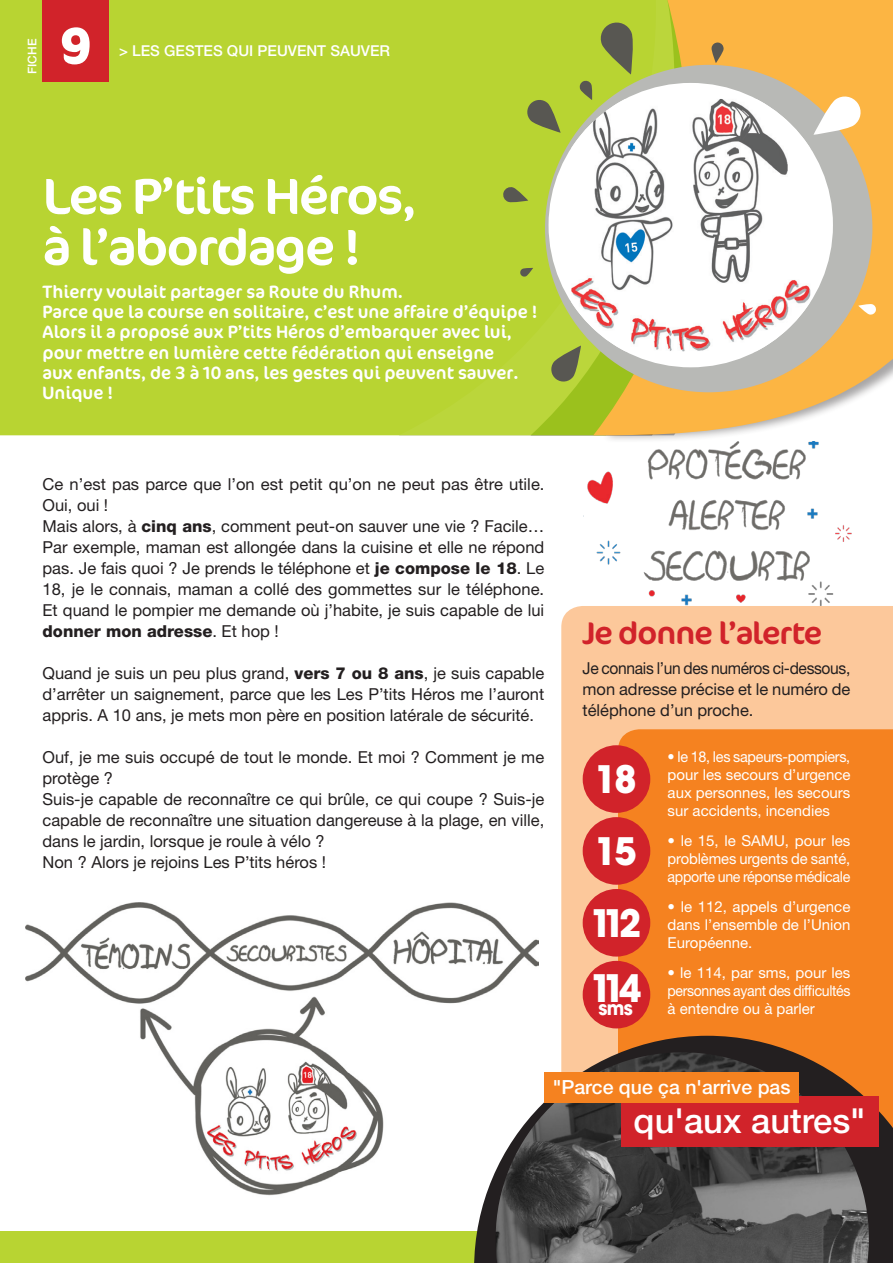
<style>
.page{position:relative;width:893px;height:1263px;background:#fff}
.page>*{position:absolute;margin:0;border:0;box-sizing:border-box;transform-origin:0 0}
.t1{font:700 51.3px "Cocon";color:#fff}
.Titres{font:51px/51px "Cocon";letter-spacing:-.03em;color:#fff;scale:1.05 1}
.Sous-titres{font:700 37.65px "ITC Avant Garde Std";letter-spacing:-.175em;color:#fff;scale:.95 1}
.t2{font:500 34.5px "Helvetica Neue LT Std";color:#fff}
.Sous-titres-2{font:31.5px "Cocon";letter-spacing:-.03em;color:#d1232a;scale:1.05 1}
.t3{font:500 19.5px "Helvetica Neue LT Std";color:#fff}
.Sous-titres-3{font:700 19.05px "ITC Avant Garde Std";color:#fff;scale:.95 1}
.Titres-2{font:18px/20.2px "Cocon";color:#fff}
.t4{font:16.5px/21px "Helvetica Neue LT Std";color:#231f20;text-align:justify}
.t5{font:16.5px/21px "Helvetica Neue LT Std";color:#231f20;text-align:justify;scale:.95 1}
.t6{font:15px/18px "Helvetica Neue LT Std";color:#fff;text-align:justify}
.t7{font:15px/18px "Helvetica Neue LT Std";color:#fff;text-align:justify;scale:.96 1}
.t8{font:500 15px "Helvetica Neue LT Std";color:#fff}
.t9{font:500 12px "Helvetica Neue LT Std";color:#fff}
.s1{font-weight:800}
</style>
<div class="page">
<div style="left:0;top:1231px;width:893px;height:32px;background:#b8d432"></div>
<div style="left:0;top:0;width:399px;height:435px;background:#b8d432"></div>
<svg style="left:399px;top:0;width:132px;height:435px;background:#b8d432"></svg>
<svg style="left:531px;top:0;width:62px;height:435px;background:#b4d131"></svg>
<img style="left:587px;top:443px;width:265px;height:163px">
<img style="left:25px;top:903px;width:514px;height:293px">
<div style="left:561px;top:606px;width:332px;height:430px;background:#fcc89b"></div>
<div style="left:618px;top:729px;width:275px;height:307px;background:#f58220"></div>
<svg style="left:593px;top:0;width:300px;height:437px;background:#efbf56"></svg>
<div style="left:43px;top:0;width:66px;height:81px;background:#d1232a"></div>
<div style="left:583px;top:745px;width:67px;height:68px;background:#d1232a;border-radius:50%"></div>
<div style="left:583px;top:817px;width:67px;height:68px;background:#d1232a;border-radius:50%"></div>
<div style="left:583px;top:889px;width:67px;height:67px;background:#d1232a;border-radius:50%"></div>
<div style="left:583px;top:961px;width:67px;height:67px;background:#d1232a;border-radius:50%"></div>
<svg style="left:474px;top:1036px;width:419px;height:227px"></svg>
<div style="left:545px;top:65px;width:327px;height:327px;background:#b8b9b6;border-radius:50%"></div>
<img style="left:496px;top:1052px;width:373px;height:211px">
<div style="left:621px;top:1096px;width:257px;height:50px;background:#d1232a"></div>
<div style="left:544px;top:1071px;width:255px;height:31px;background:#f58220"></div>
<div style="left:549px;top:83px;width:284px;height:284px;background:#fff;border-radius:50%"></div>
<img style="left:571px;top:99px;width:239px;height:252px">
<svg style="left:599px;top:20px;width:36px;height:55px;background:#828e43"></svg>
<svg style="left:526px;top:99px;width:35px;height:34px"></svg>
<svg style="left:502px;top:186px;width:26px;height:17px"></svg>
<svg style="left:711px;top:42px;width:13px;height:21px"></svg>
<svg style="left:579px;top:80px;width:14px;height:20px"></svg>
<svg style="left:550px;top:345px;width:31px;height:38px"></svg>
<svg style="left:813px;top:94px;width:50px;height:41px"></svg>
<svg style="left:858px;top:303px;width:19px;height:12px"></svg>
<svg style="left:520px;top:268px;width:13px;height:9px"></svg>
<p class="t9" style="left:25px;top:74px;width:37px;rotate:-90deg">FICHE</p>
<p class="t1" style="left:60px;top:15px;width:33px">9</p>
<p class="t8" style="left:119px;top:41px;width:273px">&gt; LES GESTES QUI PEUVENT SAUVER</p>
<p class="Titres" style="left:43px;top:172px;width:358px">Les P’tits Héros, à l’abordage !</p>
<p class="Titres-2" style="left:43px;top:282px;width:497px">Thierry voulait partager sa Route du Rhum.<br>Parce que la course en solitaire, c’est une affaire d’équipe !<br>Alors il a proposé aux P’tits Héros d’embarquer avec lui, pour mettre en lumière cette fédération qui enseigne<br>aux enfants, de 3 à 10 ans, les gestes qui peuvent sauver.<br>Unique !</p>
<p class="t4" style="left:43px;top:474px;width:504px">Ce n’est pas parce que l’on est petit qu’on ne peut pas être utile.<br>Oui, oui !</p>
<p class="t4" style="left:43px;top:516px;width:503px">Mais alors, à <span class="s1">cinq ans</span>, comment peut-on sauver une vie ? Facile… Par exemple, maman est allongée dans la cuisine et elle ne répond pas. Je fais quoi ? Je prends le téléphone et <span class="s1">je compose le 18</span>. Le 18, je le connais, maman a collé des gommettes sur le téléphone.<br>Et quand le pompier me demande où j’habite, je suis capable de lui <span class="s1">donner mon adresse</span>. Et hop !</p>
<p class="t4" style="left:43px;top:663px;width:503px">Quand je suis un peu plus grand, <span class="s1">vers 7 ou 8 ans</span>, je suis capable d’arrêter un saignement, parce que les Les P’tits Héros me l’auront appris. A 10 ans, je mets mon père en position latérale de sécurité.</p>
<p class="t4" style="left:43px;top:747px;width:503px">Ouf, je me suis occupé de tout le monde. Et moi ? Comment je me protège ?</p>
<p class="t4" style="left:43px;top:789px;width:503px">Suis-je capable de reconnaître ce qui brûle, ce qui coupe ? Suis-je capable de reconnaître une situation dangereuse à la plage, en ville, dans le jardin, lorsque je roule à vélo ?</p>
<p class="t4" style="left:43px;top:852px;width:285px">Non ? Alors je rejoins Les P’tits héros !</p>
<p class="Sous-titres-2" style="left:583px;top:615px;width:230px">Je donne l’alerte</p>
<p class="t5" style="left:583px;top:657px;width:284px">Je connais l’un des numéros ci-dessous, mon adresse précise et le numéro de téléphone d’un proche.</p>
<p class="Sous-titres" style="left:595px;top:755px;width:45px">18</p>
<p class="Sous-titres" style="left:595px;top:826px;width:45px">15</p>
<p class="Sous-titres" style="left:590px;top:898px;width:55px">112</p>
<p class="Sous-titres" style="left:590px;top:964px;width:55px">114</p>
<p class="Sous-titres-3" style="left:598px;top:995px;width:38px">sms</p>
<p class="t7" style="left:668px;top:747px;width:192px">• le 18, les sapeurs-pompiers, pour les secours d’urgence aux personnes, les secours sur accidents, incendies</p>
<p class="t6" style="left:668px;top:831px;width:184px">• le 15, le SAMU, pour les problèmes urgents de santé, apporte une réponse médicale</p>
<p class="t6" style="left:668px;top:897px;width:184px">• le 112, appels d’urgence dans l’ensemble de l’Union Européenne.</p>
<p class="t6" style="left:668px;top:963px;width:184px">• le 114, par sms, pour les personnes ayant des difficultés à entendre ou à parler</p>
<p class="t3" style="left:553px;top:1075px;width:239px">"Parce que ça n'arrive pas</p>
<p class="t2" style="left:634px;top:1100px;width:233px">qu'aux autres"</p>
</div>
